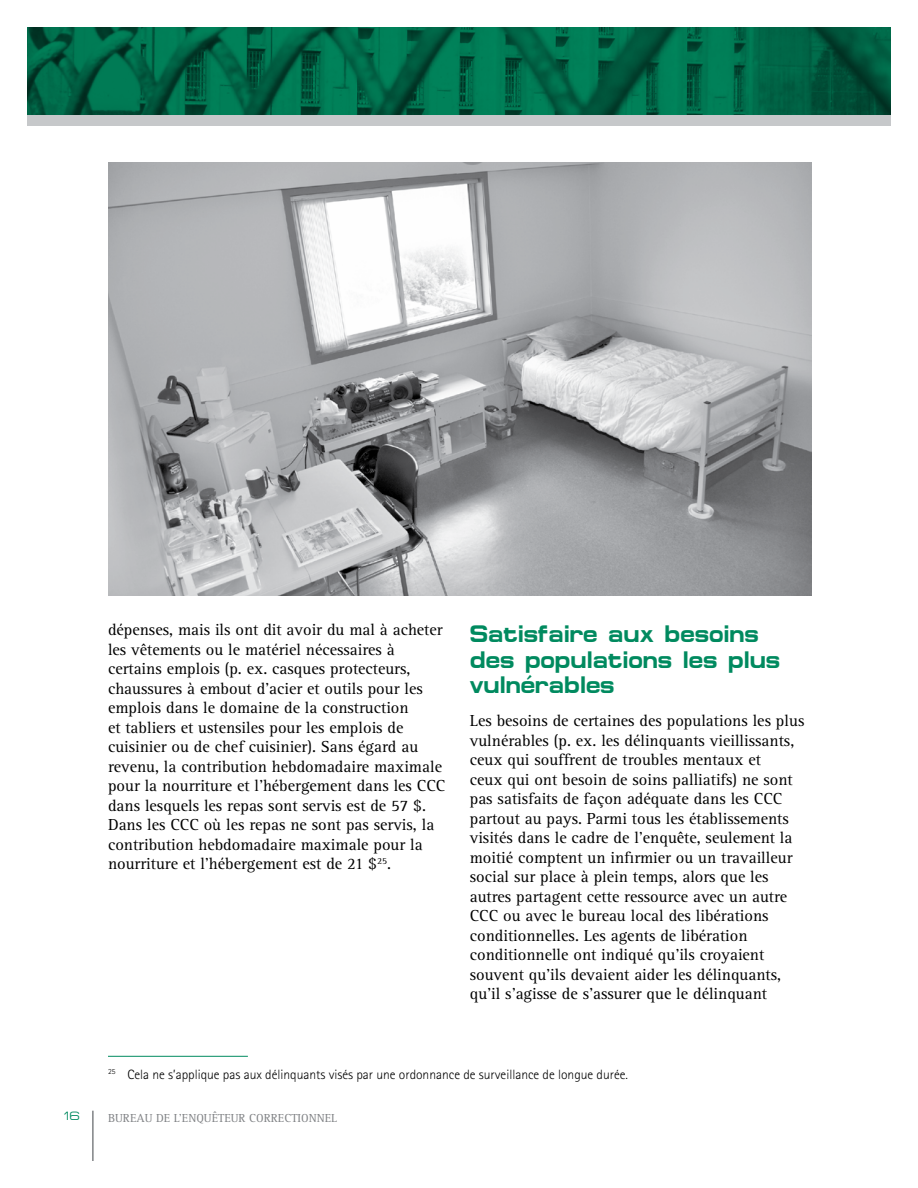
<style>
.page{position:relative;width:918px;height:1188px;background:#fff}
.page>*{position:absolute;margin:0;border:0;box-sizing:border-box;transform-origin:0 0}
.t1{font:700 24px/25.5px "Micro Extended";color:#008a5f;scale:.85 1}
.t2{font:16.5px/19.5px "Rotis Serif";color:#000}
.t3{font:300 13.5px "Rotis Sans Serif";color:#000}
.t4{font:12px "Rotis Serif";color:#808285}
.t5{font:12px "Micro Extended";color:#008a5f}
</style>
<div class="page">
<hr style="left:92px;top:1111px;width:2px;height:50px;background:#808285">
<svg style="left:27px;top:27px;width:864px;height:89px;background:#026748"></svg>
<div style="left:27px;top:116px;width:864px;height:10px;background:#c6c8ca"></div>
<hr style="left:108px;top:1056px;width:140px;height:1px;background:#008a5f">
<img style="left:108px;top:162px;width:703px;height:433px">
<p class="t2" style="left:108px;top:621px;width:339px">dépenses, mais ils ont dit avoir du mal à acheter les vêtements ou le matériel nécessaires à certains emplois (p. ex. casques protecteurs, chaussures à embout d’acier et outils pour les emplois dans le domaine de la construction<br>et tabliers et ustensiles pour les emplois de cuisinier ou de chef cuisinier). Sans égard au revenu, la contribution hebdomadaire maximale pour la nourriture et l’hébergement dans les CCC dans lesquels les repas sont servis est de 57 $.<br>Dans les CCC où les repas ne sont pas servis, la contribution hebdomadaire maximale pour la nourriture et l’hébergement est de 21 $<sup>25</sup>.</p>
<h1 class="t1" style="left:470px;top:621px;width:367px">Satisfaire aux besoins des populations les plus vulnérables</h1>
<p class="t2" style="left:470px;top:712px;width:336px">Les besoins de certaines des populations les plus vulnérables (p. ex. les délinquants vieillissants, ceux qui souffrent de troubles mentaux et<br>ceux qui ont besoin de soins palliatifs) ne sont pas satisfaits de façon adéquate dans les CCC partout au pays. Parmi tous les établissements visités dans le cadre de l’enquête, seulement la moitié comptent un infirmier ou un travailleur social sur place à plein temps, alors que les autres partagent cette ressource avec un autre CCC ou avec le bureau local des libérations conditionnelles. Les agents de libération conditionnelle ont indiqué qu’ils croyaient souvent qu’ils devaient aider les délinquants, qu’il s’agisse de s’assurer que le délinquant</p>
<p class="t3" style="left:108px;top:1067px;width:522px"><sup>25</sup> Cela ne s’applique pas aux délinquants visés par une ordonnance de surveillance de longue durée.</p>
<p class="t5" style="left:62px;top:1109px;width:20px">16</p>
<p class="t4" style="left:108px;top:1111px;width:231px">BUREAU DE L’ENQUÊTEUR CORRECTIONNEL</p>
</div>
